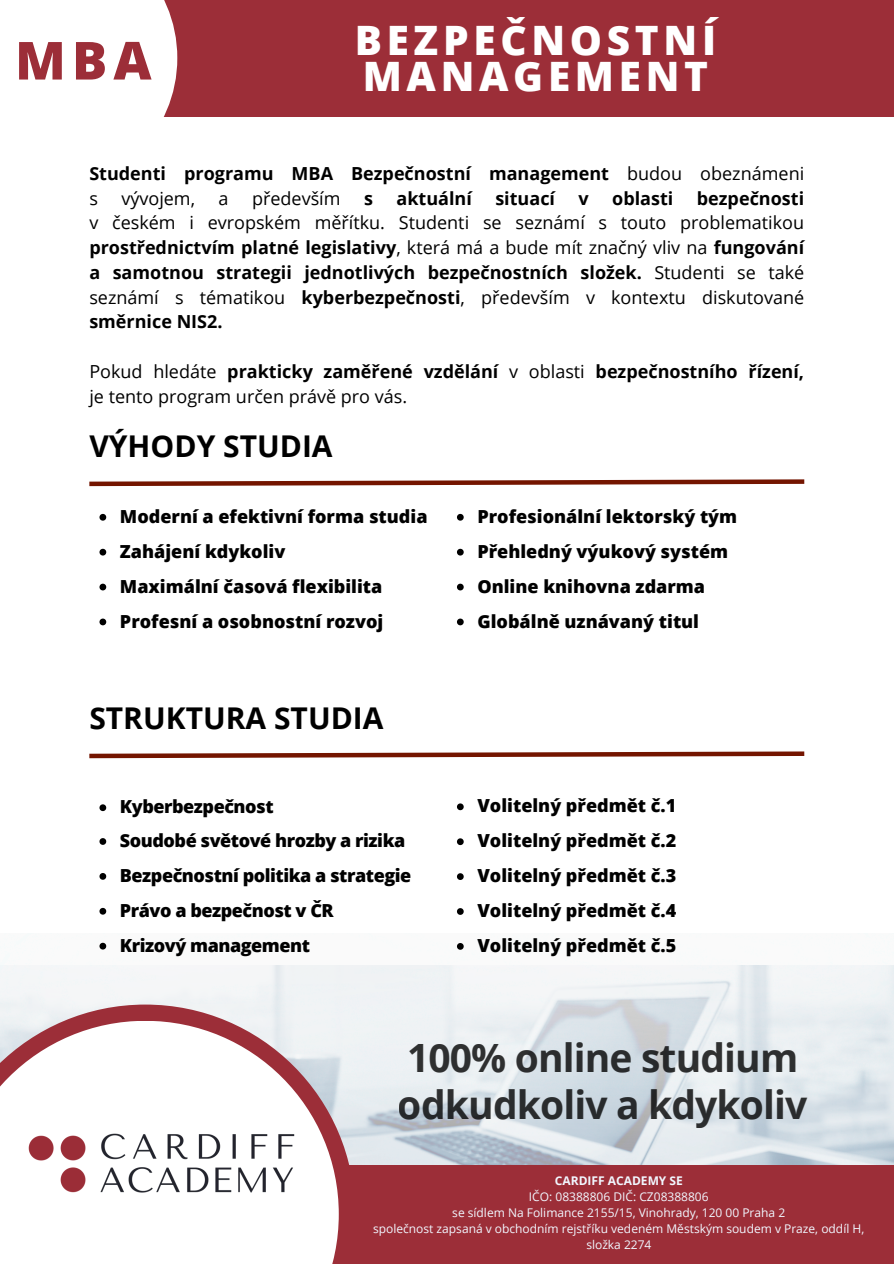
<style>
.page{position:relative;width:894px;height:1264px;background:#fff}
.page>*{position:absolute;margin:0;border:0;box-sizing:border-box;transform-origin:0 0}
.t1{font:800 52.5px "Open Sans";color:#9c2e38}
.t2{font:800 40.5px "Open Sans";letter-spacing:.115em;color:#fff}
.t3{font:700 39px/46.8px "Open Sans";letter-spacing:-.02em;color:#000}
.t4{font:700 30px "Open Sans";color:#000}
.t5{font:18px/24.8px "Open Sans";color:#000;text-align:justify}
.t6{font:800 18px "Open Sans";color:#000}
.t7{font:800 18px "Open Sans";letter-spacing:-.025em;color:#000}
.t8{font:700 18px/24.8px "Open Sans";color:#000}
.t9{font:12px/16px "Open Sans";color:#f1f7ff;text-align:center}
.t10{font:700 12px "Open Sans";color:#f1f7ff}
.s1{font-weight:400}
.s2{font-weight:700}
</style>
<div class="page">
<img style="left:0;top:944px;width:893px;height:220px">
<div style="left:0;top:1164px;width:893px;height:99px;background:#9c2e38"></div>
<svg style="left:0;top:1004px;width:355px;height:161px;fill:#edf2f4"></svg>
<svg style="left:0;top:1020px;width:339px;height:243px"></svg>
<img style="left:16px;top:1110px;width:291px;height:103px">
<svg style="left:89px;top:479px;width:716px;height:8px"></svg>
<svg style="left:89px;top:751px;width:716px;height:8px"></svg>
<svg style="left:99px;top:514px;width:7px;height:6px"></svg>
<svg style="left:99px;top:549px;width:7px;height:6px"></svg>
<svg style="left:99px;top:583px;width:7px;height:7px"></svg>
<svg style="left:99px;top:618px;width:7px;height:7px"></svg>
<svg style="left:457px;top:514px;width:6px;height:6px"></svg>
<svg style="left:457px;top:549px;width:6px;height:6px"></svg>
<svg style="left:457px;top:583px;width:6px;height:7px"></svg>
<svg style="left:457px;top:618px;width:6px;height:7px"></svg>
<svg style="left:457px;top:803px;width:6px;height:7px"></svg>
<svg style="left:457px;top:838px;width:6px;height:7px"></svg>
<svg style="left:457px;top:873px;width:6px;height:7px"></svg>
<svg style="left:457px;top:908px;width:6px;height:6px"></svg>
<svg style="left:457px;top:943px;width:6px;height:6px"></svg>
<div style="left:0;top:0;width:893px;height:116px;background:#9c2e38"></div>
<div style="left:0;top:0;width:177px;height:192px;background:#fff"></div>
<svg style="left:99px;top:804px;width:7px;height:7px"></svg>
<svg style="left:99px;top:838px;width:7px;height:6px"></svg>
<svg style="left:99px;top:873px;width:7px;height:6px"></svg>
<svg style="left:99px;top:907px;width:7px;height:7px"></svg>
<svg style="left:99px;top:942px;width:7px;height:7px"></svg>
<p class="t1" style="left:15px;top:23px;width:138px">MBA</p>
<p class="t2" style="left:354px;top:11px;width:363px">BEZPEČNOSTNÍ</p>
<p class="t2" style="left:362px;top:47px;width:347px">MANAGEMENT</p>
<p class="t8" style="left:89px;top:160px;width:716px">Studenti programu MBA Bezpečnostní management <span class="s1">budou obeznámeni s</span></p>
<p class="t5" style="left:89px;top:185px;width:716px;text-indent:607px"><span class="s2">bezpečnosti </span>v českém i evropském měřítku. Studenti se seznámí s touto problematikou <span class="s2">prostřednictvím platné legislativy</span>, která má a bude mít značný vliv na <span class="s2">fungování a samotnou strategii jednotlivých bezpečnostních složek.</span> Studenti se také seznámí s tématikou <span class="s2">kyberbezpečnosti</span>, především v kontextu diskutované <span class="s2">směrnice NIS2.</span></p>
<p class="t5" style="left:89px;top:358px;width:716px">Pokud hledáte <span class="s2">prakticky zaměřené vzdělání</span> v oblasti <span class="s2">bezpečnostního řízení, </span>je tento program určen právě pro vás.</p>
<p class="t5" style="left:121px;top:185px;width:75px">vývojem,</p>
<p class="t5" style="left:218px;top:185px;width:12px">a</p>
<p class="t5" style="left:252px;top:185px;width:90px">především</p>
<p class="t8" style="left:364px;top:185px;width:10px">s</p>
<p class="t8" style="left:396px;top:185px;width:77px">aktuální</p>
<p class="t8" style="left:495px;top:185px;width:61px">situací</p>
<p class="t8" style="left:578px;top:185px;width:12px">v</p>
<p class="t8" style="left:612px;top:185px;width:63px">oblasti</p>
<p class="t4" style="left:89px;top:425px;width:245px">VÝHODY STUDIA</p>
<p class="t6" style="left:120px;top:503px;width:309px">Moderní a efektivní forma studia</p>
<p class="t6" style="left:120px;top:538px;width:167px">Zahájení kdykoliv</p>
<p class="t6" style="left:120px;top:573px;width:264px">Maximální časová flexibilita</p>
<p class="t6" style="left:120px;top:608px;width:265px">Profesní a osobnostní rozvoj</p>
<p class="t4" style="left:89px;top:697px;width:295px">STRUKTURA STUDIA</p>
<h3 class="t7" style="left:120px;top:794px;width:155px">Kyberbezpečnost</h3>
<p class="t7" style="left:120px;top:827px;width:287px">Soudobé světové hrozby a rizika</p>
<p class="t7" style="left:120px;top:862px;width:293px">Bezpečnostní politika a strategie</p>
<p class="t7" style="left:120px;top:897px;width:215px">Právo a bezpečnost v ČR</p>
<p class="t7" style="left:120px;top:932px;width:191px">Krizový management</p>
<p class="t6" style="left:477px;top:503px;width:261px">Profesionální lektorský tým</p>
<h4 class="t6" style="left:477px;top:538px;width:252px">Přehledný výukový systém</h4>
<p class="t6" style="left:477px;top:573px;width:229px">Online knihovna zdarma</p>
<p class="t6" style="left:477px;top:608px;width:223px">Globálně uznávaný titul</p>
<p class="t6" style="left:477px;top:793px;width:200px">Volitelný předmět č.1</p>
<p class="t6" style="left:477px;top:828px;width:200px">Volitelný předmět č.2</p>
<p class="t6" style="left:477px;top:863px;width:200px">Volitelný předmět č.3</p>
<p class="t6" style="left:477px;top:897px;width:200px">Volitelný předmět č.4</p>
<p class="t6" style="left:477px;top:932px;width:200px">Volitelný předmět č.5</p>
<h3 class="t3" style="left:398px;top:1033px;width:411px">100% online studium odkudkoliv a kdykoliv</h3>
<h5 class="t10" style="left:554px;top:1172px;width:129px">CARDIFF ACADEMY SE</h5>
<h4 class="t9" style="left:528px;top:1188px;width:181px">IČO: 08388806 DIČ: CZ08388806</h4>
<p class="t9" style="left:452px;top:1204px;width:334px">se sídlem Na Folimance 2155/15, Vinohrady, 120 00 Praha 2</p>
<p class="t9" style="left:373px;top:1220px;width:492px">společnost zapsaná v obchodním rejstříku vedeném Městským soudem v Praze, oddíl H, složka 2274</p>
</div>
